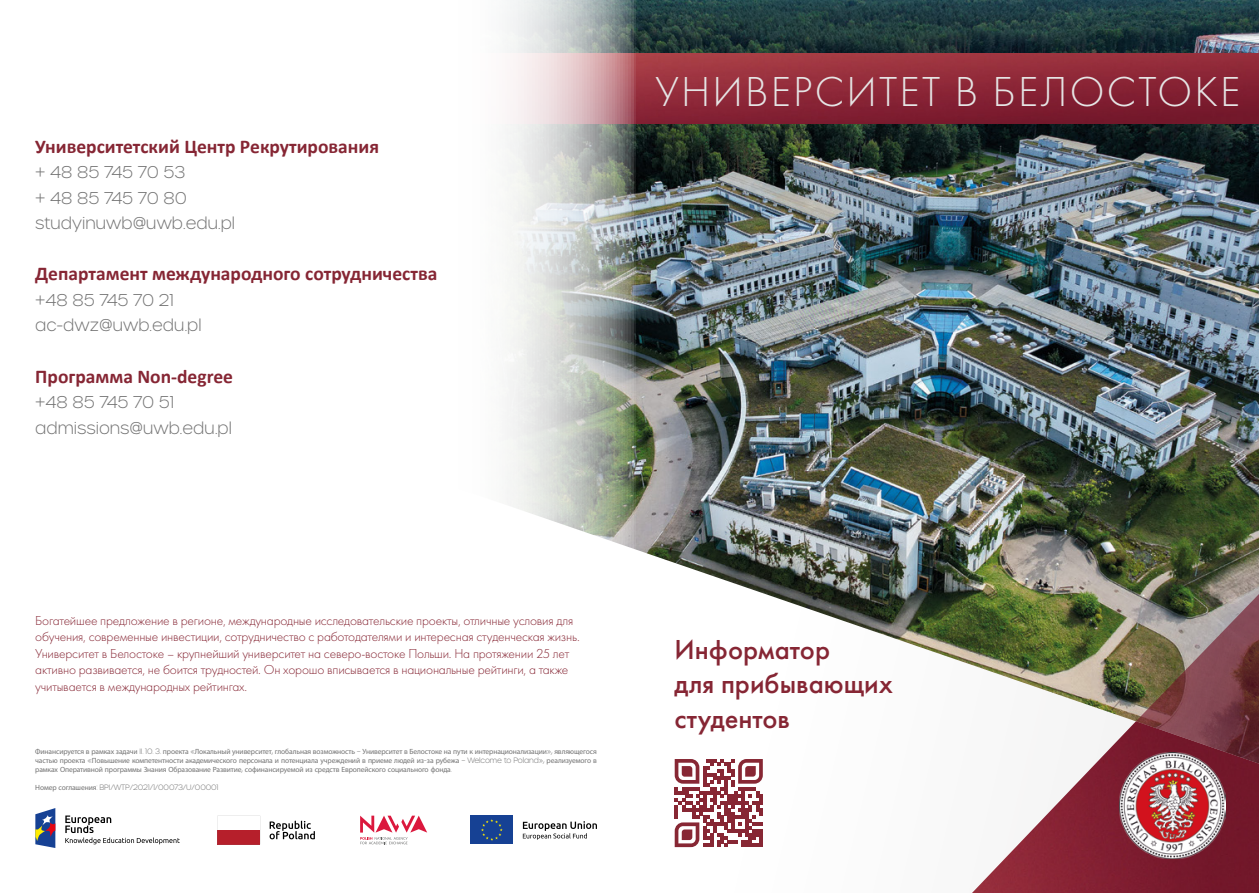
<style>
.page{position:relative;width:1259px;height:893px;background:#fff}
.page>*{position:absolute;margin:0;border:0;box-sizing:border-box;transform-origin:0 0}
.t1{font:300 43.5px "Futura PT";letter-spacing:.05em;color:#e5e4e4}
.t2{font:500 28.5px/34.2px "Futura PT";color:#862634}
.t3{font:700 19.5px "Calibri";color:#862634}
.t4{font:200 16.5px/25.5px "Urbane";color:#727272}
.t5{font:300 13.5px/16.5px "Futura PT";letter-spacing:-.015em;color:#862634}
.t6{font:7.5px/9px "Myriad Pro";letter-spacing:-.015em;color:#727272;text-align:justify}
.t7{font:200 7.5px "Urbane";letter-spacing:-.015em;color:#727272}
.s1{font-family:"Urbane";font-weight:200}
.s2{font-family:"Myriad Pro";font-weight:400}
</style>
<div class="page">
<img style="left:55px;top:0;width:1204px;height:893px">
<svg style="left:217px;top:816px;width:43px;height:28px"></svg>
<svg style="left:269px;top:821px;width:46px;height:18px"></svg>
<svg style="left:35px;top:808px;width:20px;height:40px"></svg>
<svg style="left:65px;top:815px;width:115px;height:29px"></svg>
<svg style="left:360px;top:816px;width:67px;height:28px"></svg>
<div style="left:470px;top:816px;width:43px;height:28px;background:#164194"></div>
<svg style="left:481px;top:819px;width:22px;height:22px"></svg>
<svg style="left:523px;top:821px;width:74px;height:19px"></svg>
<svg style="left:674px;top:759px;width:89px;height:88px"></svg>
<h3 class="t3" style="left:35px;top:133px;width:345px">Университетский Центр Рекрутирования</h3>
<h3 class="t4" style="left:35px;top:160px;width:201px">+ 48 85 745 70 53<br>+ 48 85 745 70 80 studyinuwb@uwb.edu.pl</h3>
<h3 class="t3" style="left:35px;top:260px;width:403px">Департамент международного сотрудничества</h3>
<h3 class="t4" style="left:35px;top:287px;width:168px">+48 85 745 70 21 ac-dwz@uwb.edu.pl</h3>
<h3 class="t3" style="left:35px;top:362px;width:199px">Программа Non-degree</h3>
<h3 class="t4" style="left:35px;top:389px;width:198px">+48 85 745 70 51 admissions@uwb.edu.pl</h3>
<h1 class="t1" style="left:655px;top:67px;width:587px">УНИВЕРСИТЕТ В БЕЛОСТОКЕ</h1>
<p class="t5" style="left:35px;top:612px;width:546px">Богатейшее предложение в регионе, международные исследовательские проекты, отличные условия для обучения, современные инвестиции, сотрудничество с работодателями и интересная студенческая жизнь.<br>Университет в Белостоке – крупнейший университет на северо-востоке Польши. На протяжении 25 лет активно развивается, не боится трудностей. Он хорошо вписывается в национальные рейтинги, а также учитывается в международных рейтингах.</p>
<p class="t6" style="left:35px;top:747px;width:563px">Финансируется в рамках задачи <span class="s1">II. 10. 3.</span> проекта <span class="s1">«</span>Локальный университет<span class="s1">,</span> глобальная возможность <span class="s1">–</span> Университет в Белостоке на пути к интернационализации<span class="s1">»,</span> являющегося частью проекта <span class="s1">«</span>Повышение компетентности академического персонала и потенциала учреждений в приеме людей из<span class="s1">-</span>за рубежа <span class="s1">– Welcome to Poland»,</span> реализуемого в рамках Оперативной программы Знания Образование Развитие<span class="s1">,</span> софинансируемой из средств Европейского социального фонда<span class="s1">.</span></p>
<p class="t7" style="left:35px;top:783px;width:185px"><span class="s2">Номер соглашения</span>: BPI/WTP/2021/1/00073/U/00001</p>
<h2 class="t2" style="left:674px;top:633px;width:220px">Информатор<br>для прибывающих студентов</h2>
</div>
